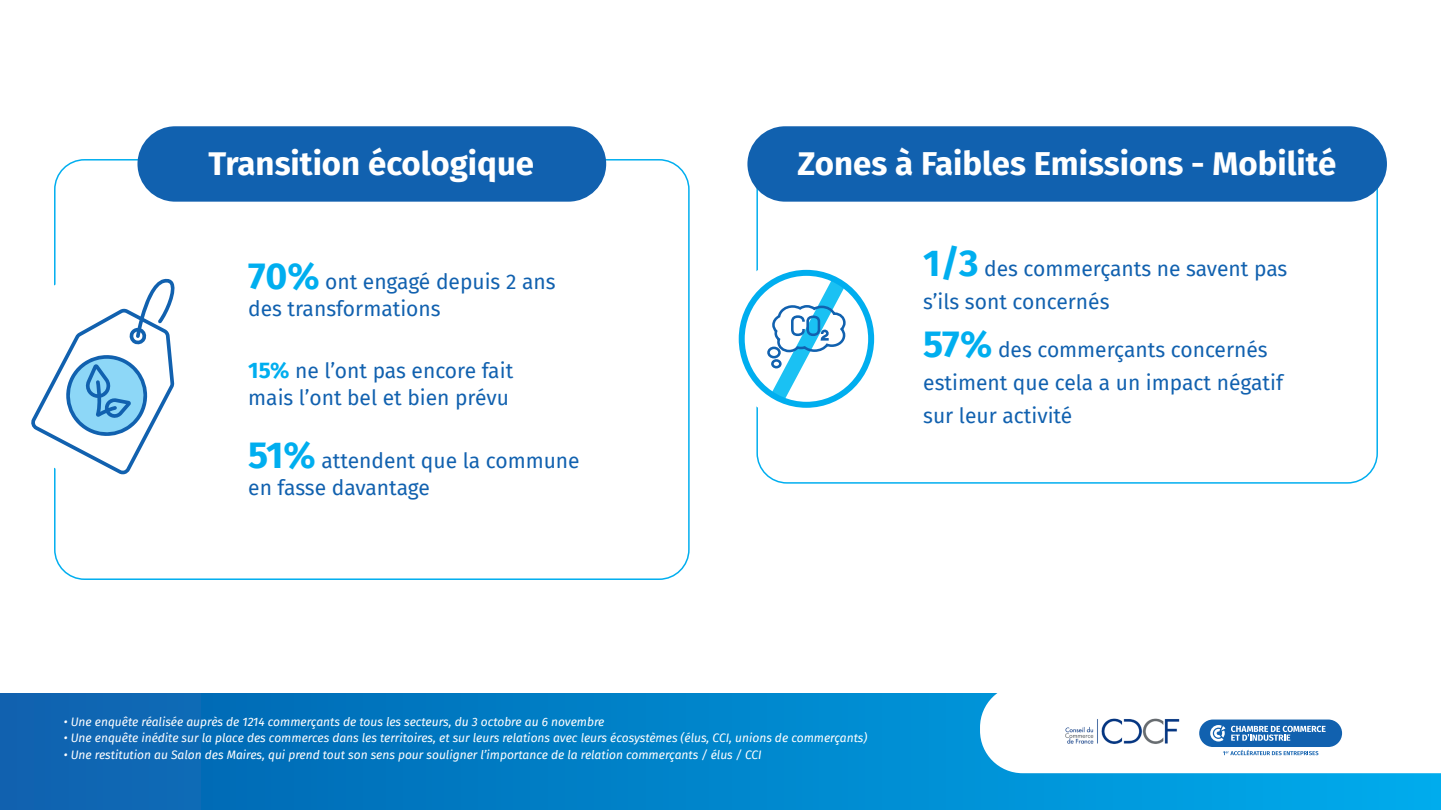
<style>
.page{position:relative;width:1441px;height:810px;background:#fff}
.page>*{position:absolute;margin:0;border:0;box-sizing:border-box;transform-origin:0 0}
.titre_blanc{font:700 33px "Fira Sans";color:#fff}
.texte{font:21px/27px "Fira Sans";color:#1161af}
.t1{font:italic 12px "Fira Sans";color:#fff}
.s1{font-weight:700;font-size:37.5px;color:#00aeef}
.s2{font-weight:700;font-size:22.5px;color:#00aeef}
</style>
<div class="page">
<div style="left:0;top:693px;width:1440px;height:117px;background:linear-gradient(to right,#0760ad,#00acec)"></div>
<svg style="left:979px;top:693px;width:461px;height:80px"></svg>
<img style="left:1063px;top:707px;width:116px;height:49px">
<div style="left:137px;top:126px;width:469px;height:76px;background:#1161af;border-radius:38px"></div>
<div style="left:747px;top:126px;width:639px;height:76px;background:#1161af;border-radius:38px"></div>
<svg style="left:766px;top:278px;width:80px;height:122px"></svg>
<div style="left:738px;top:270px;width:136px;height:138px;border:6px solid #00aeef;border-radius:50%"></div>
<svg style="left:31px;top:278px;width:144px;height:197px"></svg>
<p class="titre_blanc" style="left:208px;top:136px;width:327px">Transition écologique</p>
<p class="texte" style="left:248px;top:268px;width:309px"><span class="s1">70%</span> ont engagé depuis 2 ans des transformations</p>
<p class="texte" style="left:248px;top:357px;width:266px"><span class="s2">15%</span> ne l’ont pas encore fait mais l’ont bel et bien prévu</p>
<p class="texte" style="left:248px;top:447px;width:333px"><span class="s1">51%</span> attendent que la commune en fasse davantage</p>
<p class="titre_blanc" style="left:797px;top:136px;width:540px">Zones à Faibles Emissions - Mobilité</p>
<p class="texte" style="left:923px;top:252px;width:365px;line-height:33px"><span class="s1">1/3</span> des commerçants ne savent pas s’ils sont concernés</p>
<p class="texte" style="left:923px;top:332px;width:361px;line-height:33px"><span class="s1">57%</span> des commerçants concernés estiment que cela a un impact négatif sur leur activité</p>
<p class="t1" style="left:64px;top:712px;width:542px">• Une enquête réalisée auprès de 1214 commerçants de tous les secteurs, du 3 octobre au 6 novembre</p>
<p class="t1" style="left:64px;top:729px;width:805px">• Une enquête inédite sur la place des commerces dans les territoires, et sur leurs relations avec leurs écosystèmes (élus, CCI, unions de commerçants)</p>
<p class="t1" style="left:64px;top:745px;width:699px">• Une restitution au Salon des Maires, qui prend tout son sens pour souligner l’importance de la relation commerçants / élus / CCI</p>
</div>
